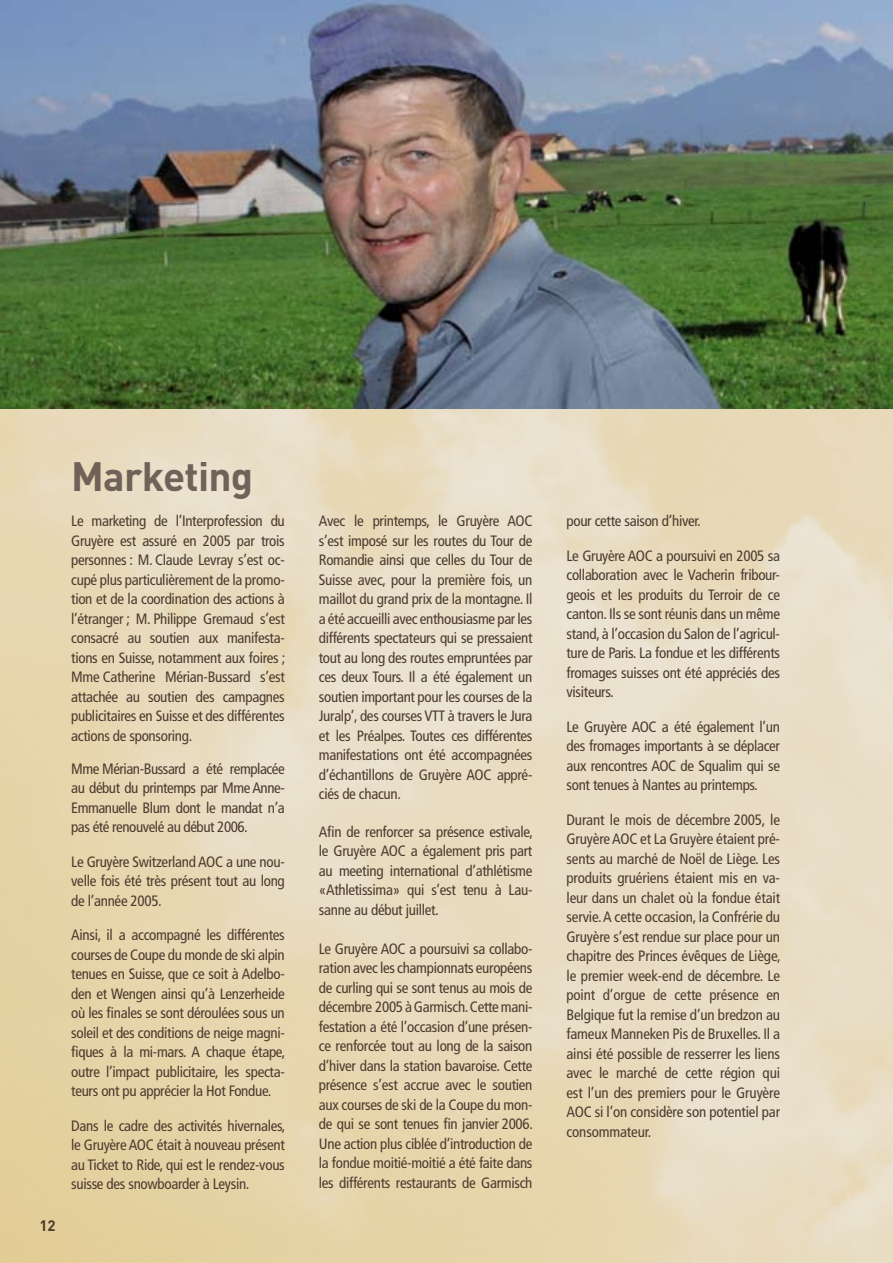
<style>
.page{position:relative;width:893px;height:1263px;background:#fff}
.page>*{position:absolute;margin:0;border:0;box-sizing:border-box;transform-origin:0 0}
.t1{font:700 40.5px "DIN";letter-spacing:-.02em;color:#706159}
.t2{font:condensed 15px/19.5px "Frutiger";letter-spacing:-.02em;color:#4c3a2f;text-align:justify}
.t3{font:700 15px "DIN";color:#4c3a2f}
</style>
<div class="page">
<img style="left:0;top:408px;width:893px;height:855px">
<img style="left:0;top:0;width:893px;height:408px">
<p class="t3" style="left:39px;top:1216px;width:18px">12</p>
<h1 class="t1" style="left:71px;top:450px;width:184px">Marketing</h1>
<p class="t2" style="left:71px;top:511px;width:216px">Le marketing de l’Interprofession du Gruyère est assuré en 2005 par trois personnes : M. Claude Levray s’est oc&shy;cupé plus particulièrement de la promo&shy;tion et de la coordination des actions à l’étranger ; M. Philippe Gremaud s’est consacré au soutien aux manifesta&shy;tions en Suisse, notamment aux foires ; Mme Catherine Mérian-Bussard s’est attachée au soutien des campagnes publicitaires en Suisse et des différentes actions de sponsoring.</p>
<p class="t2" style="left:71px;top:759px;width:215px">Mme Mérian-Bussard a été remplacée au début du printemps par Mme Anne-Emmanuelle Blum dont le mandat n’a pas été renouvelé au début 2006.</p>
<p class="t2" style="left:71px;top:852px;width:215px">Le Gruyère Switzerland AOC a une nou&shy;velle fois été très présent tout au long de l’année 2005.</p>
<p class="t2" style="left:71px;top:925px;width:216px">Ainsi, il a accompagné les différentes courses de Coupe du monde de ski alpin tenues en Suisse, que ce soit à Adelbo&shy;den et Wengen ainsi qu’à Lenzerheide où les finales se sont déroulées sous un soleil et des conditions de neige magni&shy;fiques à la mi-mars. A chaque étape, outre l’impact publicitaire, les specta&shy;teurs ont pu apprécier la Hot Fondue.</p>
<p class="t2" style="left:71px;top:1116px;width:216px">Dans le cadre des activités hivernales, le Gruyère AOC était à nouveau présent au Ticket to Ride, qui est le rendez-vous suisse des snowboarder à Leysin.</p>
<p class="t2" style="left:319px;top:511px;width:215px">Avec le printemps, le Gruyère AOC s’est imposé sur les routes du Tour de Romandie ainsi que celles du Tour de Suisse avec, pour la première fois, un maillot du grand prix de la montagne. Il a été accueilli avec enthousiasme par les différents spectateurs qui se pressaient tout au long des routes empruntées par ces deux Tours. Il a été également un soutien important pour les courses de la Juralp’, des courses VTT à travers le Jura et les Préalpes. Toutes ces différentes manifestations ont été accompagnées d’échantillons de Gruyère AOC appré&shy;ciés de chacun.</p>
<p class="t2" style="left:319px;top:822px;width:216px">Afin de renforcer sa présence estivale, le Gruyère AOC a également pris part au meeting international d’athlétisme «Athletissima» qui s’est tenu à Lau&shy;sanne au début juillet.</p>
<p class="t2" style="left:319px;top:939px;width:216px">Le Gruyère AOC a poursuivi sa collabo&shy;ration avec les championnats européens de curling qui se sont tenus au mois de décembre 2005 à Garmisch. Cette mani&shy;festation a été l’occasion d’une présen&shy;ce renforcée tout au long de la saison d’hiver dans la station bavaroise. Cette présence s’est accrue avec le soutien aux courses de ski de la Coupe du mon&shy;de qui se sont tenues fin janvier 2006.<br>Une action plus ciblée d’introduction de la fondue moitié-moitié a été faite dans les différents restaurants de Garmisch</p>
<p class="t2" style="left:566px;top:511px;width:136px">pour cette saison d’hiver.</p>
<p class="t2" style="left:566px;top:546px;width:215px">Le Gruyère AOC a poursuivi en 2005 sa collaboration avec le Vacherin fribour&shy;geois et les produits du Terroir de ce canton. Ils se sont réunis dans un même stand, à l’occasion du Salon de l’agricul&shy;ture de Paris. La fondue et les différents fromages suisses ont été appréciés des visiteurs.</p>
<p class="t2" style="left:566px;top:717px;width:215px">Le Gruyère AOC a été également l’un des fromages importants à se déplacer aux rencontres AOC de Squalim qui se sont tenues à Nantes au printemps.</p>
<p class="t2" style="left:566px;top:810px;width:216px">Durant le mois de décembre 2005, le Gruyère AOC et La Gruyère étaient pré&shy;sents au marché de Noël de Liège. Les produits gruériens étaient mis en va&shy;leur dans un chalet où la fondue était servie. A cette occasion, la Confrérie du Gruyère s’est rendue sur place pour un chapitre des Princes évêques de Liège, le premier week-end de décembre. Le point d’orgue de cette présence en Belgique fut la remise d’un bredzon au fameux Manneken Pis de Bruxelles. Il a ainsi été possible de resserrer les liens avec le marché de cette région qui est l’un des premiers pour le Gruyère AOC si l’on considère son potentiel par consommateur.</p>
</div>
